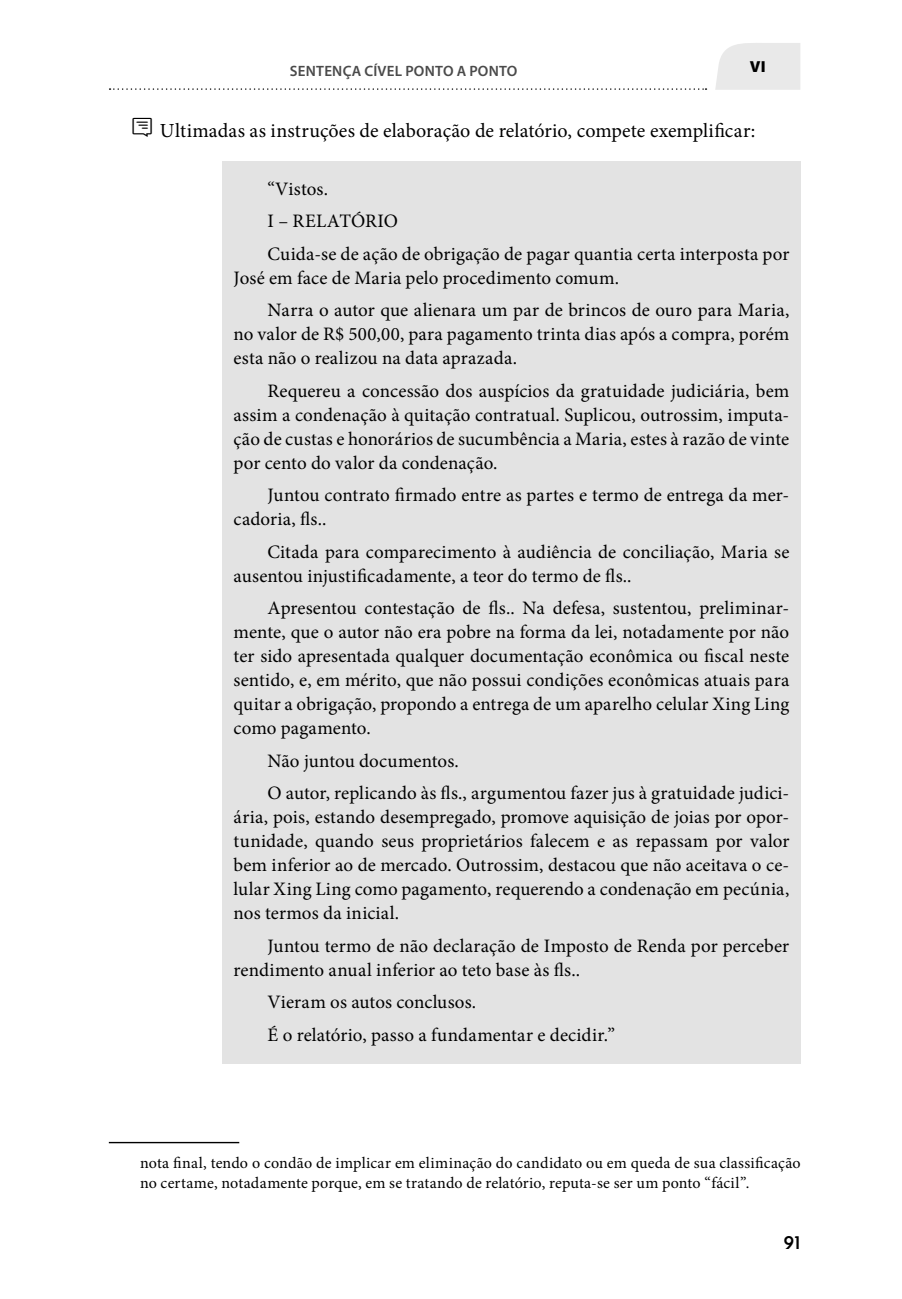
<style>
.page{position:relative;width:902px;height:1299px;background:#fff}
.page>*{position:absolute;margin:0;border:0;box-sizing:border-box;transform-origin:0 0}
.t1{font:20px "Minion Pro";letter-spacing:.005em;color:#000}
.SENTENÇA_sugerida{font:19px/24px "Minion Pro";letter-spacing:.005em;color:#000}
.t2{font:18px "Nivea";color:#000}
.t3{font:16px/20px "Minion Pro";letter-spacing:.01em;color:#000}
.t4{font:900 16px "Myriad Pro";color:#000}
.t5{font:600 15px "Myriad Pro";letter-spacing:.015em;color:#4a4a4a}
</style>
<div class="page">
<div style="left:715px;top:43px;width:85px;height:47px;background:#e9e9e9"></div>
<svg style="left:110px;top:88px;width:596px;height:2px"></svg>
<div style="left:222px;top:161px;width:578px;height:902px;background:#e3e3e3"></div>
<hr style="left:109px;top:1141px;width:130px;height:2px;background:#000">
<p class="t5" style="left:290px;top:61px;width:229px">SENTENÇA CÍVEL PONTO A PONTO</p>
<p class="t4" style="left:749px;top:57px;width:18px">VI</p>
<p class="t1" style="left:160px;top:117px;width:597px">Ultimadas as instruções de elaboração de relatório, compete exemplificar:</p>
<p class="SENTENÇA_sugerida" style="left:268px;top:177px;width:62px">“Vistos.</p>
<p class="SENTENÇA_sugerida" style="left:268px;top:209px;width:132px">I – RELATÓRIO</p>
<p class="SENTENÇA_sugerida" style="left:234px;top:242px;width:557px;text-indent:34px">Cuida-se de ação de obrigação de pagar quantia certa interposta por<br>José em face de Maria pelo procedimento comum.</p>
<p class="SENTENÇA_sugerida" style="left:234px;top:298px;width:557px;text-align:justify;text-indent:34px">Narra o autor que alienara um par de brincos de ouro para Maria, no valor de R$ 500,00, para pagamento trinta dias após a compra, porém esta não o realizou na data aprazada.</p>
<p class="SENTENÇA_sugerida" style="left:234px;top:379px;width:557px;text-align:justify;text-indent:34px">Requereu a concessão dos auspícios da gratuidade judiciária, bem assim a condenação à quitação contratual. Suplicou, outrossim, imputa&shy;ção de custas e honorários de sucumbência a Maria, estes à razão de vinte por cento do valor da condenação.</p>
<p class="SENTENÇA_sugerida" style="left:234px;top:483px;width:557px;text-indent:34px">Juntou contrato firmado entre as partes e termo de entrega da mer&shy;cadoria, fls..</p>
<p class="SENTENÇA_sugerida" style="left:234px;top:540px;width:557px;text-indent:34px">Citada para comparecimento à audiência de conciliação, Maria se ausentou injustificadamente, a teor do termo de fls..</p>
<p class="SENTENÇA_sugerida" style="left:234px;top:596px;width:557px;text-align:justify;text-indent:34px">Apresentou contestação de fls.. Na defesa, sustentou, preliminar&shy;mente, que o autor não era pobre na forma da lei, notadamente por não ter sido apresentada qualquer documentação econômica ou fiscal neste sentido, e, em mérito, que não possui condições econômicas atuais para quitar a obrigação, propondo a entrega de um aparelho celular Xing Ling como pagamento.</p>
<p class="SENTENÇA_sugerida" style="left:268px;top:749px;width:193px">Não juntou documentos.</p>
<p class="SENTENÇA_sugerida" style="left:234px;top:781px;width:557px;text-align:justify;text-indent:34px">O autor, replicando às fls., argumentou fazer jus à gratuidade judici&shy;ária, pois, estando desempregado, promove aquisição de joias por opor&shy;tunidade, quando seus proprietários falecem e as repassam por valor bem inferior ao de mercado. Outrossim, destacou que não aceitava o ce&shy;lular Xing Ling como pagamento, requerendo a condenação em pecúnia, nos termos da inicial.</p>
<p class="SENTENÇA_sugerida" style="left:234px;top:934px;width:557px;text-indent:34px">Juntou termo de não declaração de Imposto de Renda por perceber rendimento anual inferior ao teto base às fls..</p>
<p class="SENTENÇA_sugerida" style="left:268px;top:990px;width:210px">Vieram os autos conclusos.</p>
<p class="SENTENÇA_sugerida" style="left:268px;top:1023px;width:349px">É o relatório, passo a fundamentar e decidir.”</p>
<p class="t3" style="left:140px;top:1153px;width:662px">nota final, tendo o condão de implicar em eliminação do candidato ou em queda de sua classificação no certame, notadamente porque, em se tratando de relatório, reputa-se ser um ponto “fácil”.</p>
<p class="t2" style="left:784px;top:1231px;width:18px">91</p>
</div>
